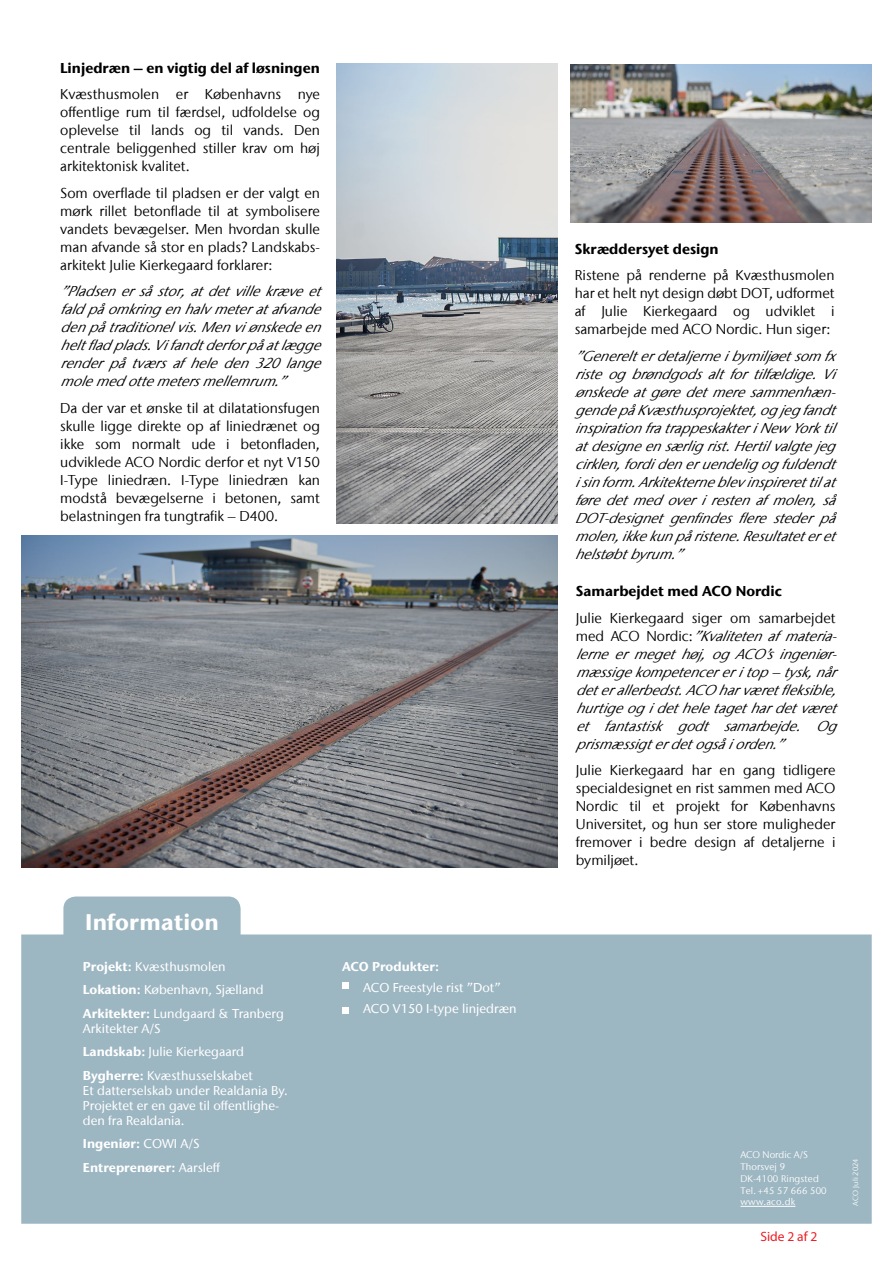
<style>
.page{position:relative;width:893px;height:1263px;background:#fff}
.page>*{position:absolute;margin:0;border:0;box-sizing:border-box;transform-origin:0 0}
.Brødtekst{font:700 22.5px "Stone Sans IIITC Com";letter-spacing:.01em;color:#fff}
.Brødtekst-2{font:italic 14.25px/18px "Stone Sans IIITC Com";color:#000;text-align:justify}
.Brødtekst-3{font:14.25px/18px "Stone Sans IIITC Com";color:#000;text-align:justify}
.Brødtekst-4{font:700 14.25px "Stone Sans IIITC Com";color:#000}
.Brødtekst-5{font:13.5px "Myriad Pro";color:#ed1d24}
.Brødtekst-6{font:500 12.75px/15px "Stone Sans IIITC Com";color:#fff}
.Brødtekst-7{font:700 12.75px "Stone Sans IIITC Com";color:#fff}
.t1{font:9.6px "Stone Sans IIITC Com";letter-spacing:.015em;color:#fff}
.t2{font:7.5px "Stone Sans IIITC Com";letter-spacing:.015em;color:#fff}
.s1{font-weight:700}
.s2{font-weight:500}
.s3{font-style:normal}
</style>
<div class="page">
<svg style="left:21px;top:896px;width:851px;height:328px;background:#a5bcc7"></svg>
<hr style="left:740px;top:1206px;width:55px;height:1px;background:#fff">
<div style="left:342px;top:982px;width:6px;height:7px;background:#fff"></div>
<svg style="left:342px;top:1007px;width:6px;height:6px"></svg>
<img style="left:337px;top:64px;width:220px;height:459px">
<img style="left:571px;top:64px;width:301px;height:159px">
<img style="left:21px;top:536px;width:536px;height:331px">
<p class="Brødtekst-4" style="left:60px;top:59px;width:261px">Linjedræn – en vigtig del af løsningen</p>
<p class="Brødtekst-3" style="left:60px;top:85px;width:261px">Kvæsthusmolen er Københavns nye offentlige rum til færdsel, udfoldelse og oplevelse til lands og til vands. Den centrale beliggenhed stiller krav om høj arkitektonisk kvalitet.</p>
<p class="Brødtekst-3" style="left:60px;top:184px;width:261px">Som overflade til pladsen er der valgt en mørk rillet betonflade til at symbolisere vandets bevægelser. Men hvordan skulle man afvande så stor en plads? Landskabs&shy;arkitekt Julie Kierkegaard forklarer:</p>
<p class="Brødtekst-2" style="left:60px;top:282px;width:269px">”Pladsenersåstor,atdetvillekræveet faldpåomkringenhalvmeteratafvande denpåtraditionelvis.Menviønskedeen heltfladplads.Vifandtderforpåatlægge renderpåtværsafheleden320lange molemedottemetersmellemrum.”</p>
<p class="Brødtekst-3" style="left:60px;top:399px;width:261px">Da der var et ønske til at dilatationsfugen skulle ligge direkte op af liniedrænet og ikke som normalt ude i betonfladen, udviklede ACO Nordic derfor et nyt V150<br>I-Type liniedræn. I-Type liniedræn kan modstå bevægelserne i betonen, samt belastningen fra tungtrafik – D400.</p>
<p class="Brødtekst" style="left:85px;top:907px;width:135px">Information</p>
<p class="Brødtekst-6" style="left:83px;top:958px;width:144px"><span class="s1">Projekt:</span> Kvæsthusmolen</p>
<p class="Brødtekst-6" style="left:83px;top:982px;width:182px"><span class="s1">Lokation:</span> København, Sjælland</p>
<p class="Brødtekst-6" style="left:83px;top:1005px;width:202px"><span class="s1">Arkitekter:</span> Lundgaard &amp; Tranberg<br>Arkitekter A/S</p>
<p class="Brødtekst-6" style="left:83px;top:1044px;width:163px"><span class="s1">Landskab:</span> Julie Kierkegaard</p>
<p class="Brødtekst-6" style="left:83px;top:1067px;width:206px"><span class="s1">Bygherre:</span> Kvæsthusselskabet<br>Et datterselskab under Realdania By.<br>Projektet er en gave til offentlighe&shy;den fra Realdania.</p>
<p class="Brødtekst-7" style="left:83px;top:1135px;width:118px">Ingeniør: <span class="s2">COWI A/S</span></p>
<p class="Brødtekst-7" style="left:83px;top:1159px;width:139px">Entreprenører: <span class="s2">Aarsleff</span></p>
<p class="Brødtekst-7" style="left:342px;top:958px;width:99px">ACO Produkter:</p>
<p class="Brødtekst-6" style="left:363px;top:980px;width:139px">ACO Freestyle rist ”Dot”</p>
<p class="Brødtekst-6" style="left:363px;top:1001px;width:155px">ACO V150 I-type linjedræn</p>
<p class="Brødtekst-4" style="left:575px;top:239px;width:145px">Skræddersyet design</p>
<p class="Brødtekst-3" style="left:575px;top:266px;width:261px">Ristene på renderne på Kvæsthusmolen har et helt nyt design døbt DOT, udformet af Julie Kierkegaard og udviklet i samarbejde med ACO Nordic. Hun siger:</p>
<p class="Brødtekst-2" style="left:575px;top:347px;width:269px">”Generelterdetaljerneibymiljøetsomfx risteogbrøndgodsaltfortilfældige.Vi ønskedeatgøredetmeresammenhæn&shy;gendepåKvæsthusprojektet,ogjegfandt inspirationfratrappeskakteriNewYorktil atdesigneensærligrist.Hertilvalgtejeg cirklen,fordideneruendeligogfuldendt isinform.Arkitekterneblevinspirerettilat føredetmedoverirestenafmolen,så DOT-designetgenfindesflerestederpå molen,ikkekunpåristene.Resultateteret helstøbtbyrum.”</p>
<p class="Brødtekst-4" style="left:576px;top:582px;width:208px">Samarbejdet med ACO Nordic</p>
<p class="Brødtekst-2" style="left:576px;top:608px;width:269px;text-align:left"><span class="s3">Julie Kierkegaard siger om samarbejdet m e d A C O N o r d i c :</span> ”Kvalitetenafmateria&shy;lerneermegethøj,ogACO’singeniør&shy;mæssigekompetencereritop–tysk,når deterallerbedst.ACOharværetfleksible, hurtigeogidetheletagethardetværet et fantastisk godt samarbejde. Og prismæssigterdetogsåiorden.”</p>
<p class="Brødtekst-3" style="left:576px;top:761px;width:261px">Julie Kierkegaard har en gang tidligere specialdesignet en rist sammen med ACO Nordic til et projekt for Københavns Universitet, og hun ser store muligheder fremover i bedre design af detaljerne i bymiljøet.</p>
<p class="t1" style="left:740px;top:1149px;width:69px">ACO Nordic A/S</p>
<p class="t1" style="left:740px;top:1161px;width:46px">Thorsvej 9</p>
<p class="t1" style="left:740px;top:1173px;width:80px">DK-4100 Ringsted</p>
<p class="t1" style="left:740px;top:1185px;width:88px">Tel. +45 57 666 500</p>
<p class="t1" style="left:740px;top:1196px;width:57px">www.aco.dk</p>
<p class="Brødtekst-5" style="left:760px;top:1228px;width:59px">Side 2 af 2</p>
<p class="t2" style="left:851px;top:1205px;width:49px;rotate:-90deg">ACO Juli 2024</p>
</div>
